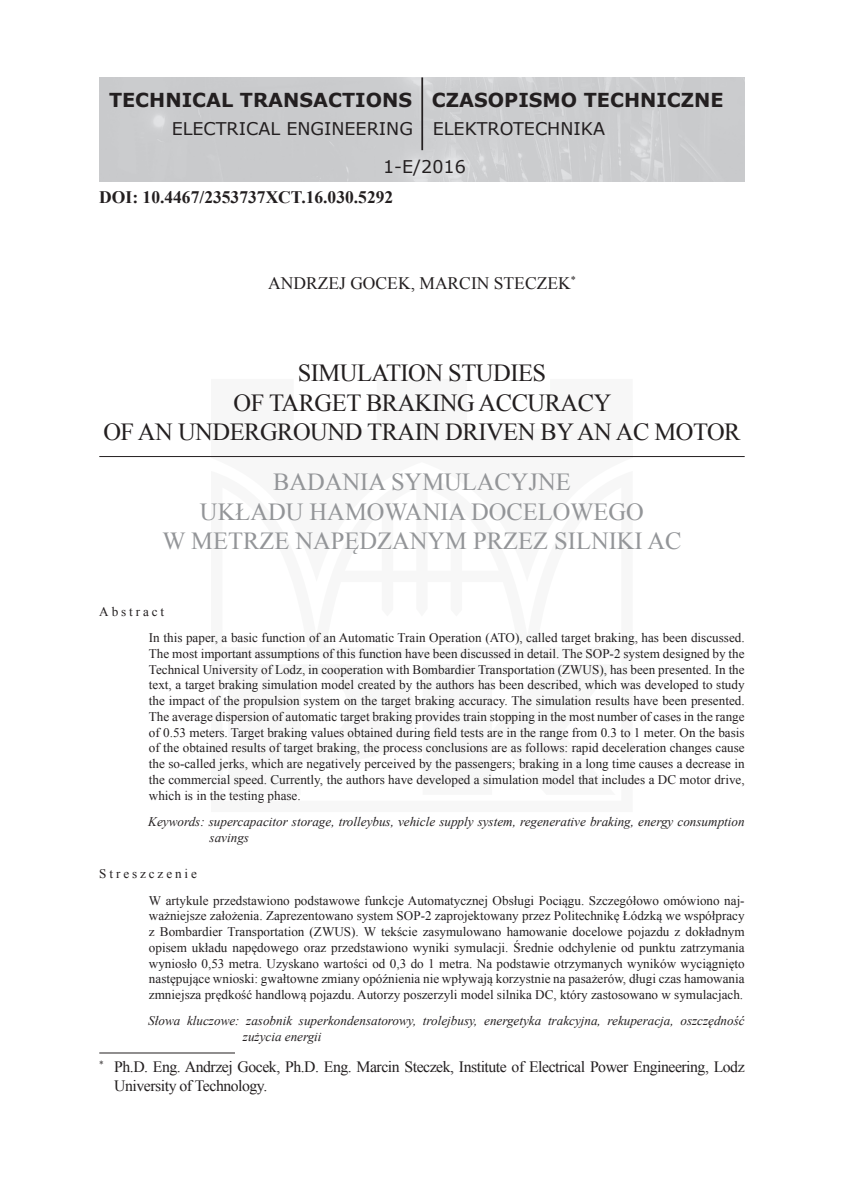
<style>
.page{position:relative;width:844px;height:1191px;background:#fff}
.page>*{position:absolute;margin:0;border:0;box-sizing:border-box;transform-origin:0 0}
.t1{font:24.5px/29.4px "Times New Roman";letter-spacing:-.02em;color:#231f20;text-align:center}
.t2{font:24.5px/29.4px "Times New Roman";color:#939598;text-align:center}
.t3{font:700 19.25px "Verdana";color:#231f20}
.t4{font:17.5px/37.3px "Verdana";color:#231f20}
.t5{font:700 17.5px "Times New Roman";color:#231f20}
.t6{font:17.5px "Times New Roman";color:#231f20}
.t7{font:15.75px/18.9px "Times New Roman";letter-spacing:-.03em;color:#231f20}
.t8{font:13.12px/15.8px "Times New Roman";color:#231f20}
.t9{font:italic 13.12px/15.8px "Times New Roman";color:#231f20}
</style>
<div class="page">
<hr style="left:99px;top:1052px;width:136px;height:1px;background:#231f20">
<hr style="left:99px;top:456px;width:645px;height:1px;background:#231f20">
<div style="left:99px;top:77px;width:645px;height:105px;background:#cbccce"></div>
<hr style="left:421px;top:77px;width:2px;height:73px;background:#231f20">
<h2 class="t3" style="left:109px;top:86px;width:304px">TECHNICAL TRANSACTIONS</h2>
<h3 class="t4" style="left:383px;top:110px;width:84px;text-indent:-211px">ELECTRICAL ENGINEERING<br>1-E/2016</h3>
<h2 class="t3" style="left:432px;top:86px;width:293px">CZASOPISMO TECHNICZNE</h2>
<h3 class="t4" style="left:432px;top:110px;width:174px">ELEKTROTECHNIKA</h3>
<h3 class="t5" style="left:99px;top:185px;width:295px">DOI: 10.4467/2353737XCT.16.030.5292</h3>
<h3 class="t6" style="left:268px;top:271px;width:309px">ANDRZEJ GOCEK, MARCIN STECZEK<sup>*</sup></h3>
<h1 class="t1" style="left:103px;top:358px;width:638px">SIMULATION STUDIES<br>OF TARGET BRAKING ACCURACY<br>OF AN UNDERGROUND TRAIN DRIVEN BYAN AC MOTOR</h1>
<h1 class="t2" style="left:162px;top:467px;width:520px">BADANIA SYMULACYJNE<br>UKŁADU HAMOWANIA DOCELOWEGO<br>W METRZE NAPĘDZANYM PRZEZ SILNIKI AC</h1>
<p class="t8" style="left:149px;top:598px;width:597px;line-height:26.2px;text-indent:-50px">Abstract<br>In this paper, a basic function of an Automatic Train Operation (ATO), called target braking, has been discussed.</p>
<p class="t8" style="left:149px;top:645px;width:597px;text-align:justify">The most important assumptions of this function have been discussed in detail. The SOP-2 system designed by the Technical University of Lodz, in cooperation with Bombardier Transportation (ZWUS), has been presented. In the text, a target braking simulation model created by the authors has been described, which was developed to study the impact of the propulsion system on the target braking accuracy. The simulation results have been presented.<br>The average dispersion of automatic target braking provides train stopping in the most number of cases in the range of 0.53 meters. Target braking values obtained during field tests are in the range from 0.3 to 1 meter. On the basis of the obtained results of target braking, the process conclusions are as follows: rapid deceleration changes cause the so-called jerks, which are negatively perceived by the passengers; braking in a long time causes a decrease in the commercial speed. Currently, the authors have developed a simulation model that includes a DC motor drive, which is in the testing phase.</p>
<p class="t9" style="left:209px;top:813px;width:536px;text-indent:-61px">Keywords: supercapacitor storage, trolleybus, vehicle supply system, regenerative braking, energy consumption savings</p>
<p class="t8" style="left:149px;top:860px;width:597px;line-height:26.2px;text-indent:-50px">Streszczenie<br>W artykule przedstawiono podstawowe funkcje Automatycznej Obsługi Pociągu. Szczegółowo omówiono naj-</p>
<p class="t8" style="left:149px;top:908px;width:597px;text-align:justify">ważniejsze założenia. Zaprezentowano system SOP-2 zaprojektowany przez Politechnikę Łódzką we współpracy z Bombardier Transportation (ZWUS). W tekście zasymulowano hamowanie docelowe pojazdu z dokładnym opisem układu napędowego oraz przedstawiono wyniki symulacji. Średnie odchylenie od punktu zatrzymania wyniosło 0,53 metra. Uzyskano wartości od 0,3 do 1 metra. Na podstawie otrzymanych wyników wyciągnięto następujące wnioski: gwałtowne zmiany opóźnienia nie wpływają korzystnie na pasażerów, długi czas hamowania zmniejsza prędkość handlową pojazdu. Autorzy poszerzyli model silnika DC, który zastosowano w symulacjach.</p>
<p class="t9" style="left:243px;top:1013px;width:503px;text-indent:-95px">Słowa kluczowe: zasobnik superkondensatorowy, trolejbusy, energetyka trakcyjna, rekuperacja, oszczędność zużycia energii</p>
<p class="t7" style="left:114px;top:1057px;width:631px;text-indent:-15px"><sup>*</sup> Ph.D. Eng. Andrzej Gocek, Ph.D. Eng. Marcin Steczek, Institute of Electrical Power Engineering, Lodz<br>University of Technology.</p>
</div>
